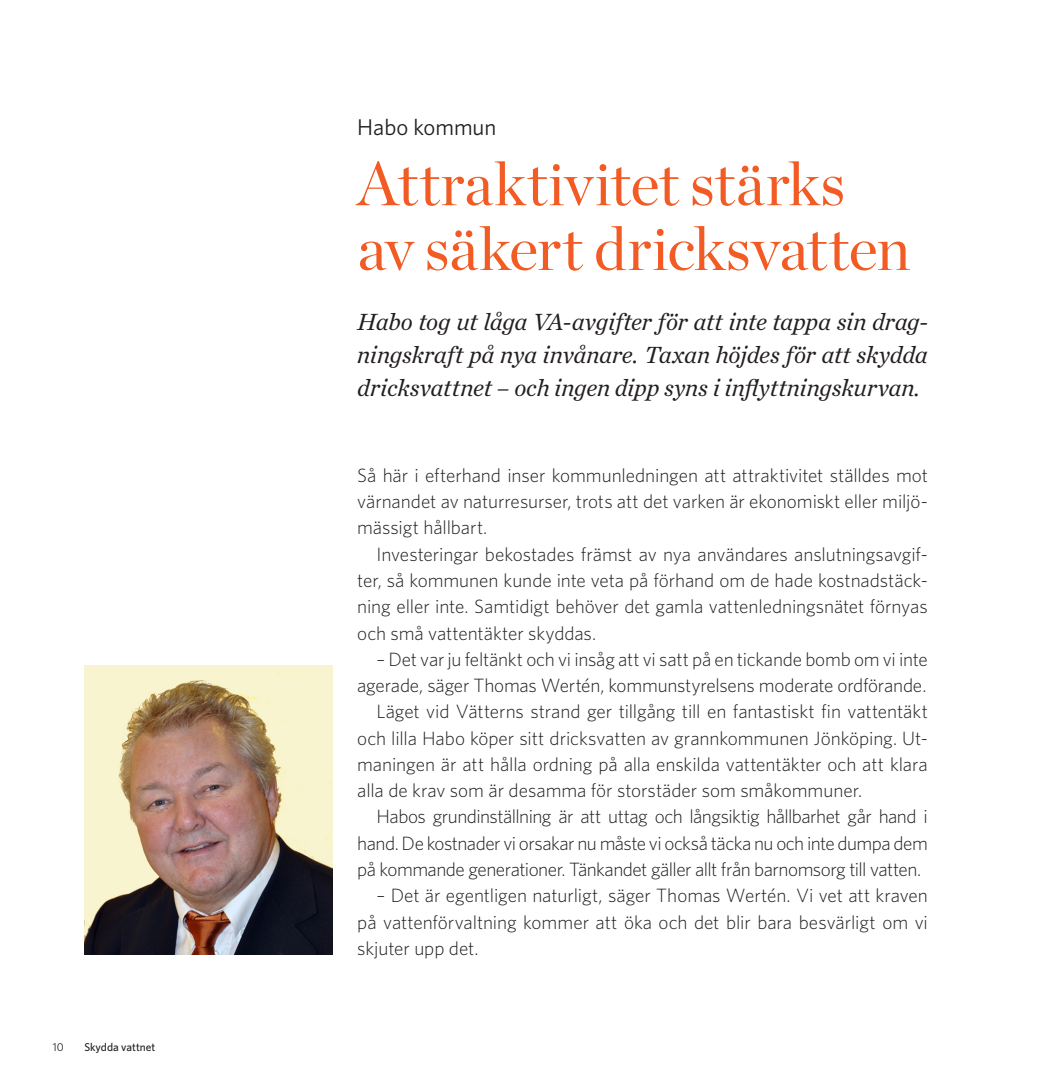
<style>
.page{position:relative;width:1042px;height:1092px;background:#fff}
.page>*{position:absolute;margin:0;border:0;box-sizing:border-box;transform-origin:0 0}
.t1{font:61.25px/64.8px "Chronicle Display";color:#f25b23}
.t2{font:italic 24.5px/33.2px "Chronicle Text G1";letter-spacing:-.01em;color:#231f20;text-align:justify}
.t3{font:22.75px "Whitney";color:#231f20}
.t4{font:300 19.25px/26.2px "Whitney";letter-spacing:-.01em;color:#231f20;text-align:justify}
.t5{font:500 11.38px "Whitney";color:#231f20}
.t6{font:11.38px "Whitney";color:#231f20}
</style>
<div class="page">
<img style="left:84px;top:665px;width:248px;height:289px">
<p class="t6" style="left:53px;top:1039px;width:13px">10</p>
<p class="t5" style="left:84px;top:1039px;width:73px">Skydda vattnet</p>
<p class="t3" style="left:357px;top:112px;width:141px">Habo kommun</p>
<h1 class="t1" style="left:357px;top:147px;width:554px">Attraktivitet stärks av säkert dricksvatten</h1>
<p class="t2" style="left:357px;top:303px;width:572px">Habo tog ut låga VA-avgifter för att inte tappa sin drag&shy;ningskraft på nya invånare. Taxan höjdes för att skydda dricksvattnet – och ingen dipp syns i inflyttningskurvan.</p>
<p class="t4" style="left:357px;top:461px;width:572px">Så här i efterhand inser kommunledningen att attraktivitet ställdes mot värnandet av naturresurser, trots att det varken är ekonomiskt eller miljö&shy;mässigt hållbart.</p>
<p class="t4" style="left:357px;top:540px;width:572px;text-indent:19px">Investeringar bekostades främst av nya användares anslutningsavgif&shy;ter, så kommunen kunde inte veta på förhand om de hade kostnadstäck&shy;ning eller inte. Samtidigt behöver det gamla vattenledningsnätet förnyas och små vattentäkter skyddas.</p>
<p class="t4" style="left:376px;top:645px;width:553px">– Det var ju feltänkt och vi insåg att vi satt på en tickande bomb om vi inte</p>
<p class="t4" style="left:357px;top:671px;width:571px">agerade, säger Thomas Wertén, kommunstyrelsens moderate ordförande.</p>
<p class="t4" style="left:376px;top:697px;width:553px">Läget vid Vätterns strand ger tillgång till en fantastiskt fin vattentäkt</p>
<p class="t4" style="left:357px;top:724px;width:572px">och lilla Habo köper sitt dricksvatten av grannkommunen Jönköping. Ut-</p>
<p class="t4" style="left:357px;top:750px;width:572px">maningen är att hålla ordning på alla enskilda vattentäkter och att klara</p>
<p class="t4" style="left:357px;top:776px;width:506px">alla de krav som är desamma för storstäder som småkommuner.</p>
<p class="t4" style="left:376px;top:803px;width:553px">Habos grundinställning är att uttag och långsiktig hållbarhet går hand i</p>
<p class="t4" style="left:357px;top:829px;width:572px">hand. De kostnader vi orsakar nu måste vi också täcka nu och inte dumpa dem</p>
<p class="t4" style="left:357px;top:855px;width:565px">på kommande generationer. Tänkandet gäller allt från barnomsorg till vatten.</p>
<p class="t4" style="left:357px;top:881px;width:572px;text-indent:19px">– Det är egentligen naturligt, säger Thomas Wertén. Vi vet att kraven på vattenförvaltning kommer att öka och det blir bara besvärligt om vi skjuter upp det.</p>
</div>
